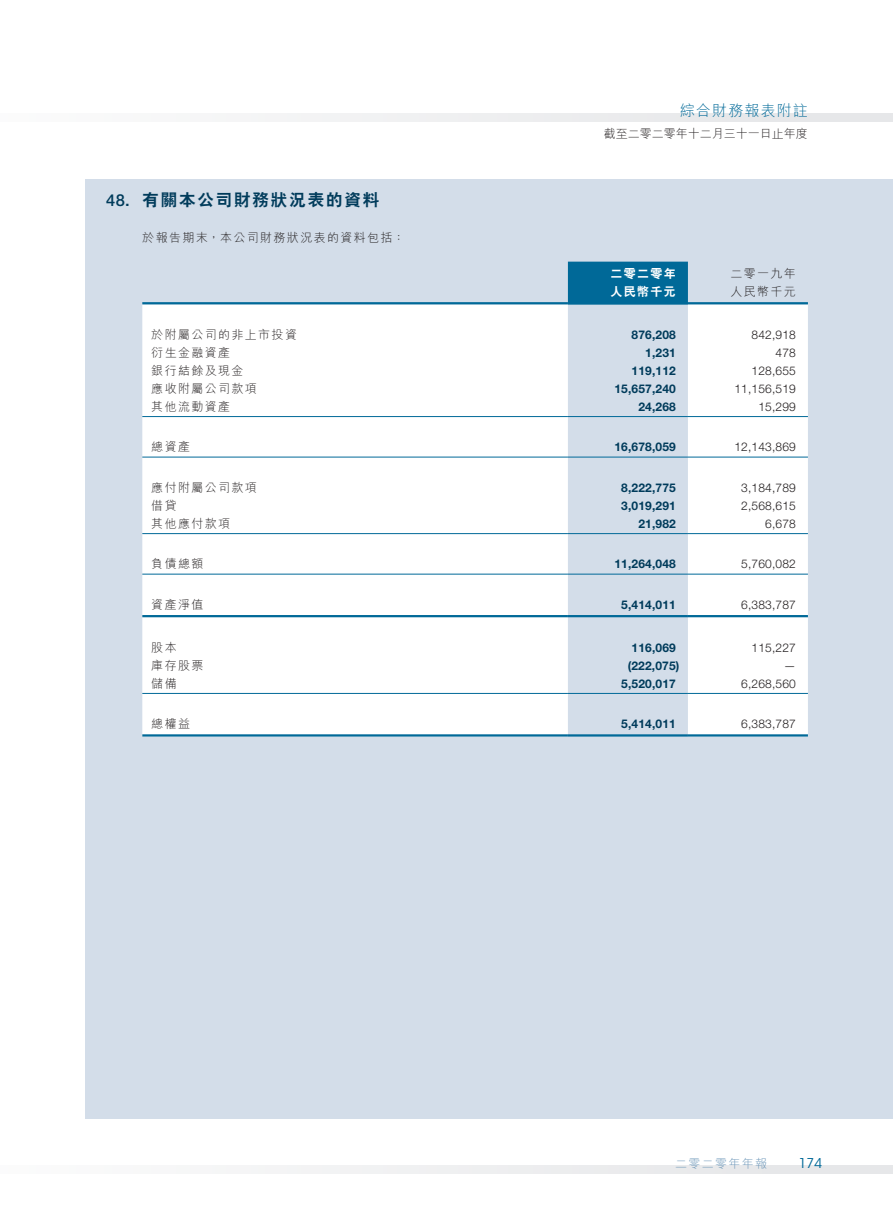
<style>
.page{position:relative;width:893px;height:1212px;background:#fff}
.page>*{position:absolute;margin:0;border:0;box-sizing:border-box;transform-origin:0 0}
._03_H1{font:800 16.5px "C Hei 2 HK";letter-spacing:.115em;color:#003b5b}
._03_H1-2{font:500 16.5px "Helvetica Neue LT Std";color:#003b5b}
.t1{font:300 15px "M Hei HK";letter-spacing:.075em;color:#006998}
.t2{font:13.5px "ITC Avant Garde Std";color:#006998}
._01_Body_Text{font:700 12px "Helvetica Neue LT Std";letter-spacing:.015em;color:#003b5b}
._01_Body_Text-2{font:300 12px "Helvetica Neue LT Std";letter-spacing:.015em;color:#231f20}
._15_Table_Stub{font:300 12px "M Hei HK";letter-spacing:.115em;color:#231f20}
._12___P2{font:300 12px "M Hei HK";letter-spacing:.115em;color:#231f20}
._12___P2-2{font:300 12px "M Hei HK";color:#231f20}
._01_Body_Text-3{font:300 12px "M Hei HK";letter-spacing:.115em;color:#231f20}
._01_Body_Text-4{font:800 12px "C Hei 2 HK";letter-spacing:.115em;color:#fff}
.t3{font:300 12px "M Hei HK";letter-spacing:.11em;color:#6994b7}
</style>
<div class="page">
<div style="left:85px;top:179px;width:808px;height:939px;background:#d3dde9"></div>
<div style="left:0;top:1165px;width:893px;height:9px;background:#eff0f1"></div>
<div style="left:0;top:113px;width:893px;height:9px;background:#eff0f1"></div>
<div style="left:568px;top:262px;width:120px;height:40px;background:#006998"></div>
<svg style="left:142px;top:304px;width:666px;height:430px;fill:#fff"></svg>
<hr style="left:142px;top:302px;width:426px;height:2px;background:#006998">
<hr style="left:568px;top:302px;width:120px;height:2px;background:#006998">
<hr style="left:688px;top:302px;width:120px;height:2px;background:#006998">
<hr style="left:142px;top:416px;width:426px;height:1px;background:#006998">
<hr style="left:568px;top:416px;width:120px;height:1px;background:#006998">
<hr style="left:688px;top:416px;width:120px;height:1px;background:#006998">
<hr style="left:142px;top:457px;width:426px;height:1px;background:#006998">
<hr style="left:568px;top:457px;width:120px;height:1px;background:#006998">
<hr style="left:688px;top:457px;width:120px;height:1px;background:#006998">
<hr style="left:142px;top:533px;width:426px;height:1px;background:#006998">
<hr style="left:568px;top:533px;width:120px;height:1px;background:#006998">
<hr style="left:688px;top:533px;width:120px;height:1px;background:#006998">
<hr style="left:142px;top:574px;width:426px;height:1px;background:#006998">
<hr style="left:568px;top:574px;width:120px;height:1px;background:#006998">
<hr style="left:688px;top:574px;width:120px;height:1px;background:#006998">
<hr style="left:142px;top:615px;width:426px;height:2px;background:#006998">
<hr style="left:568px;top:615px;width:120px;height:2px;background:#006998">
<hr style="left:688px;top:615px;width:120px;height:2px;background:#006998">
<hr style="left:142px;top:693px;width:426px;height:1px;background:#006998">
<hr style="left:568px;top:693px;width:120px;height:1px;background:#006998">
<hr style="left:688px;top:693px;width:120px;height:1px;background:#006998">
<hr style="left:142px;top:734px;width:426px;height:2px;background:#006998">
<hr style="left:568px;top:734px;width:120px;height:2px;background:#006998">
<hr style="left:688px;top:734px;width:120px;height:2px;background:#006998">
<p class="_03_H1-2" style="left:106px;top:190px;width:25px">48.</p>
<p class="_03_H1" style="left:142px;top:189px;width:239px">有關本公司財務狀況表的資料</p>
<p class="_12___P2" style="left:142px;top:229px;width:264px">於報告期末，本公司財務狀況表的資料包括：</p>
<p class="_15_Table_Stub" style="left:151px;top:326px;width:147px">於附屬公司的非上市投資</p>
<p class="_15_Table_Stub" style="left:151px;top:344px;width:80px">衍生金融資產</p>
<p class="_15_Table_Stub" style="left:151px;top:362px;width:94px">銀行結餘及現金</p>
<p class="_15_Table_Stub" style="left:151px;top:380px;width:107px">應收附屬公司款項</p>
<p class="_15_Table_Stub" style="left:151px;top:398px;width:80px">其他流動資產</p>
<p class="_15_Table_Stub" style="left:151px;top:439px;width:40px">總資產</p>
<p class="_15_Table_Stub" style="left:151px;top:479px;width:107px">應付附屬公司款項</p>
<p class="_15_Table_Stub" style="left:151px;top:497px;width:27px">借貸</p>
<p class="_15_Table_Stub" style="left:151px;top:515px;width:80px">其他應付款項</p>
<p class="_15_Table_Stub" style="left:151px;top:556px;width:54px">負債總額</p>
<p class="_15_Table_Stub" style="left:151px;top:596px;width:54px">資產淨值</p>
<p class="_15_Table_Stub" style="left:151px;top:639px;width:27px">股本</p>
<p class="_15_Table_Stub" style="left:151px;top:657px;width:54px">庫存股票</p>
<p class="_15_Table_Stub" style="left:151px;top:675px;width:27px">儲備</p>
<p class="_15_Table_Stub" style="left:151px;top:715px;width:40px">總權益</p>
<p class="t1" style="left:680px;top:100px;width:129px">綜合財務報表附註</p>
<p class="_12___P2-2" style="left:604px;top:126px;width:205px">截至二零二零年十二月三十一日止年度</p>
<p class="_01_Body_Text-4" style="left:610px;top:266px;width:67px">二零二零年</p>
<p class="_01_Body_Text-3" style="left:730px;top:265px;width:67px">二零一九年</p>
<p class="_01_Body_Text-4" style="left:610px;top:284px;width:67px">人民幣千元</p>
<p class="_01_Body_Text-3" style="left:730px;top:283px;width:67px">人民幣千元</p>
<p class="_01_Body_Text" style="left:632px;top:327px;width:46px">876,208</p>
<p class="_01_Body_Text-2" style="left:752px;top:327px;width:46px">842,918</p>
<p class="_01_Body_Text" style="left:645px;top:345px;width:32px">1,231</p>
<p class="_01_Body_Text-2" style="left:776px;top:345px;width:22px">478</p>
<p class="_01_Body_Text" style="left:632px;top:363px;width:46px">119,112</p>
<p class="_01_Body_Text-2" style="left:752px;top:363px;width:46px">128,655</p>
<p class="_01_Body_Text" style="left:614px;top:381px;width:63px">15,657,240</p>
<p class="_01_Body_Text-2" style="left:734px;top:381px;width:63px">11,156,519</p>
<p class="_01_Body_Text" style="left:638px;top:399px;width:39px">24,268</p>
<p class="_01_Body_Text-2" style="left:758px;top:399px;width:39px">15,299</p>
<p class="_01_Body_Text" style="left:614px;top:440px;width:63px">16,678,059</p>
<p class="_01_Body_Text-2" style="left:734px;top:440px;width:63px">12,143,869</p>
<p class="_01_Body_Text" style="left:621px;top:480px;width:56px">8,222,775</p>
<p class="_01_Body_Text-2" style="left:741px;top:480px;width:56px">3,184,789</p>
<p class="_01_Body_Text" style="left:621px;top:498px;width:56px">3,019,291</p>
<p class="_01_Body_Text-2" style="left:741px;top:498px;width:56px">2,568,615</p>
<p class="_01_Body_Text" style="left:638px;top:516px;width:39px">21,982</p>
<p class="_01_Body_Text-2" style="left:765px;top:516px;width:32px">6,678</p>
<p class="_01_Body_Text" style="left:614px;top:557px;width:63px">11,264,048</p>
<p class="_01_Body_Text-2" style="left:741px;top:557px;width:56px">5,760,082</p>
<p class="_01_Body_Text" style="left:621px;top:597px;width:56px">5,414,011</p>
<p class="_01_Body_Text-2" style="left:741px;top:597px;width:56px">6,383,787</p>
<p class="_01_Body_Text" style="left:632px;top:640px;width:46px">116,069</p>
<p class="_01_Body_Text-2" style="left:752px;top:640px;width:46px">115,227</p>
<p class="_01_Body_Text" style="left:628px;top:658px;width:53px">)222,075(</p>
<p class="_01_Body_Text-2" style="left:784px;top:658px;width:13px">—</p>
<p class="_01_Body_Text" style="left:621px;top:676px;width:56px">5,520,017</p>
<p class="_01_Body_Text-2" style="left:741px;top:676px;width:56px">6,268,560</p>
<p class="_01_Body_Text" style="left:621px;top:716px;width:56px">5,414,011</p>
<p class="_01_Body_Text-2" style="left:741px;top:717px;width:56px">6,383,787</p>
<p class="t3" style="left:675px;top:1155px;width:93px">二零二零年年報</p>
<p class="t2" style="left:799px;top:1155px;width:25px">174</p>
</div>
